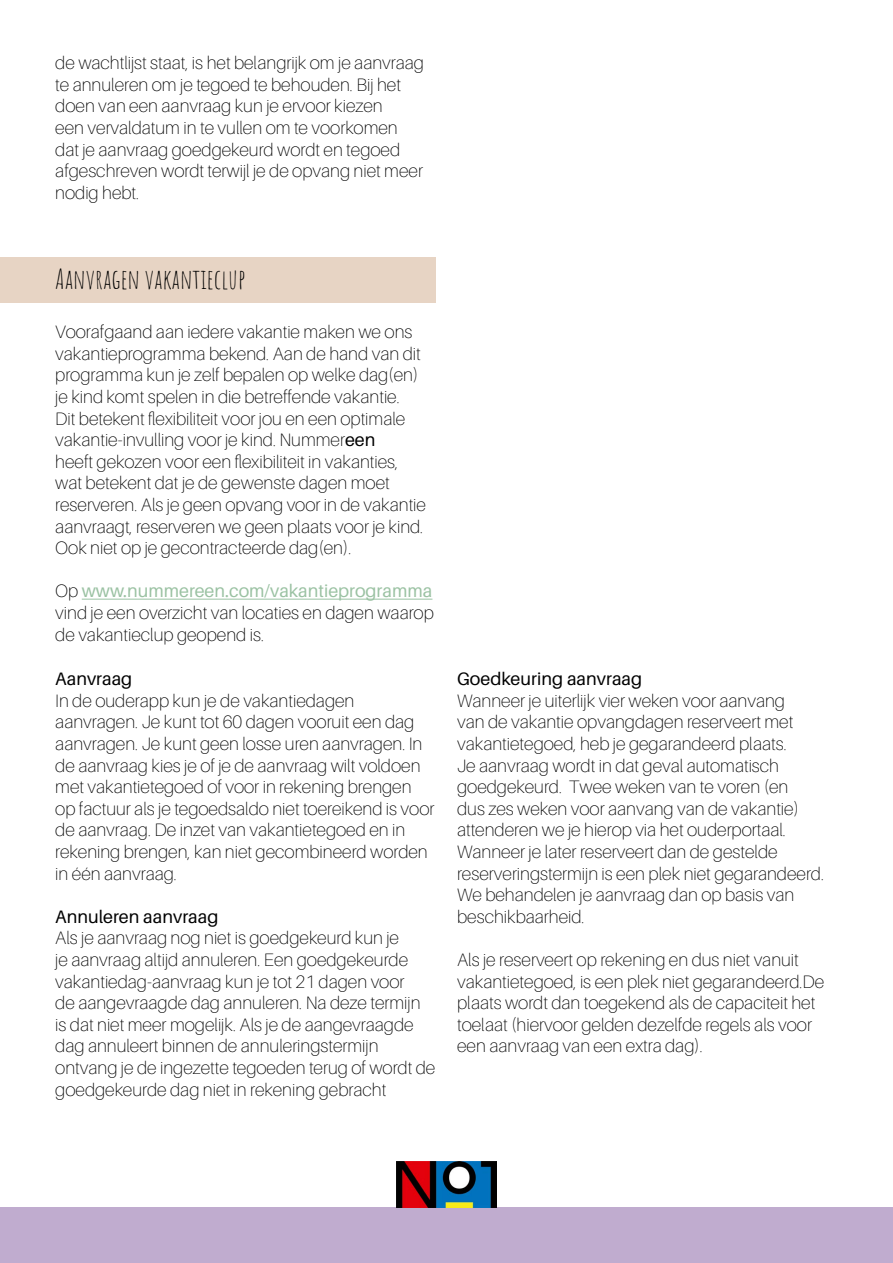
<style>
.page{position:relative;width:893px;height:1263px;background:#fff}
.page>*{position:absolute;margin:0;border:0;box-sizing:border-box;transform-origin:0 0}
.t1{font:27px "Amatic SC";color:#000}
.t2{font:100 18px/21.6px "Aileron";color:#000}
.t3{font:18px "Aileron";color:#000}
.s1{font-weight:400}
.s2{font-weight:400;color:#9bc2a3}
</style>
<div class="page">
<div style="left:0;top:1208px;width:893px;height:55px;background:#c0accf"></div>
<img style="left:396px;top:1161px;width:101px;height:46px">
<hr style="left:82px;top:599px;width:350px;height:1px;background:#9bc2a3">
<div style="left:0;top:257px;width:436px;height:46px;background:#e7d4c4"></div>
<p class="t2" style="left:55px;top:52px;width:370px">de wachtlijst staat, is het belangrijk om je aanvraag te annuleren om je tegoed te behouden. Bij het doen van een aanvraag kun je ervoor kiezen<br>een vervaldatum in te vullen om te voorkomen dat je aanvraag goedgekeurd wordt en tegoed afgeschreven wordt terwijl je de opvang niet meer nodig hebt.</p>
<h1 class="t1" style="left:55px;top:260px;width:191px">Aanvragen vakantieclup</h1>
<p class="t2" style="left:55px;top:321px;width:372px">Voorafgaand aan iedere vakantie maken we ons vakantieprogramma bekend. Aan de hand van dit programma kun je zelf bepalen op welke dag(en) je kind komt spelen in die betreffende vakantie.<br>Dit betekent flexibiliteit voor jou en een optimale vakantie-invulling voor je kind. Nummer<span class="s1">een<br></span>heeft gekozen voor een flexibiliteit in vakanties, wat betekent dat je de gewenste dagen moet reserveren. Als je geen opvang voor in de vakantie aanvraagt, reserveren we geen plaats voor je kind.<br>Ook niet op je gecontracteerde dag(en).</p>
<p class="t2" style="left:55px;top:580px;width:380px;text-align:justify">Op <span class="s2">www.nummereen.com/vakantieprogramma </span>vind je een overzicht van locaties en dagen waarop de vakantieclup geopend is.</p>
<p class="t3" style="left:55px;top:669px;width:79px">Aanvraag</p>
<p class="t2" style="left:55px;top:690px;width:381px">In de ouderapp kun je de vakantiedagen aanvragen. Je kunt tot 60 dagen vooruit een dag aanvragen. Je kunt geen losse uren aanvragen. In de aanvraag kies je of je de aanvraag wilt voldoen met vakantietegoed of voor in rekening brengen op factuur als je tegoedsaldo niet toereikend is voor de aanvraag. De inzet van vakantietegoed en in rekening brengen, kan niet gecombineerd worden in één aanvraag.</p>
<p class="t3" style="left:55px;top:907px;width:165px">Annuleren aanvraag</p>
<p class="t2" style="left:55px;top:927px;width:382px">Als je aanvraag nog niet is goedgekeurd kun je<br>je aanvraag altijd annuleren. Een goedgekeurde vakantiedag-aanvraag kun je tot 21 dagen voor<br>de aangevraagde dag annuleren. Na deze termijn is dat niet meer mogelijk. Als je de aangevraagde dag annuleert binnen de annuleringstermijn ontvang je de ingezette tegoeden terug of wordt de goedgekeurde dag niet in rekening gebracht</p>
<p class="t3" style="left:457px;top:669px;width:187px">Goedkeuring aanvraag</p>
<p class="t2" style="left:457px;top:690px;width:368px">Wanneer je uiterlijk vier weken voor aanvang<br>van de vakantie opvangdagen reserveert met vakantietegoed, heb je gegarandeerd plaats.<br>Je aanvraag wordt in dat geval automatisch goedgekeurd. Twee weken van te voren (en<br>dus zes weken voor aanvang van de vakantie) attenderen we je hierop via het ouderportaal.<br>Wanneer je later reserveert dan de gestelde reserveringstermijn is een plek niet gegarandeerd.<br>We behandelen je aanvraag dan op basis van beschikbaarheid.</p>
<p class="t2" style="left:457px;top:949px;width:369px">Als je reserveert op rekening en dus niet vanuit vakantietegoed, is een plek niet gegarandeerd.De plaats wordt dan toegekend als de capaciteit het toelaat (hiervoor gelden dezelfde regels als voor een aanvraag van een extra dag).</p>
</div>
